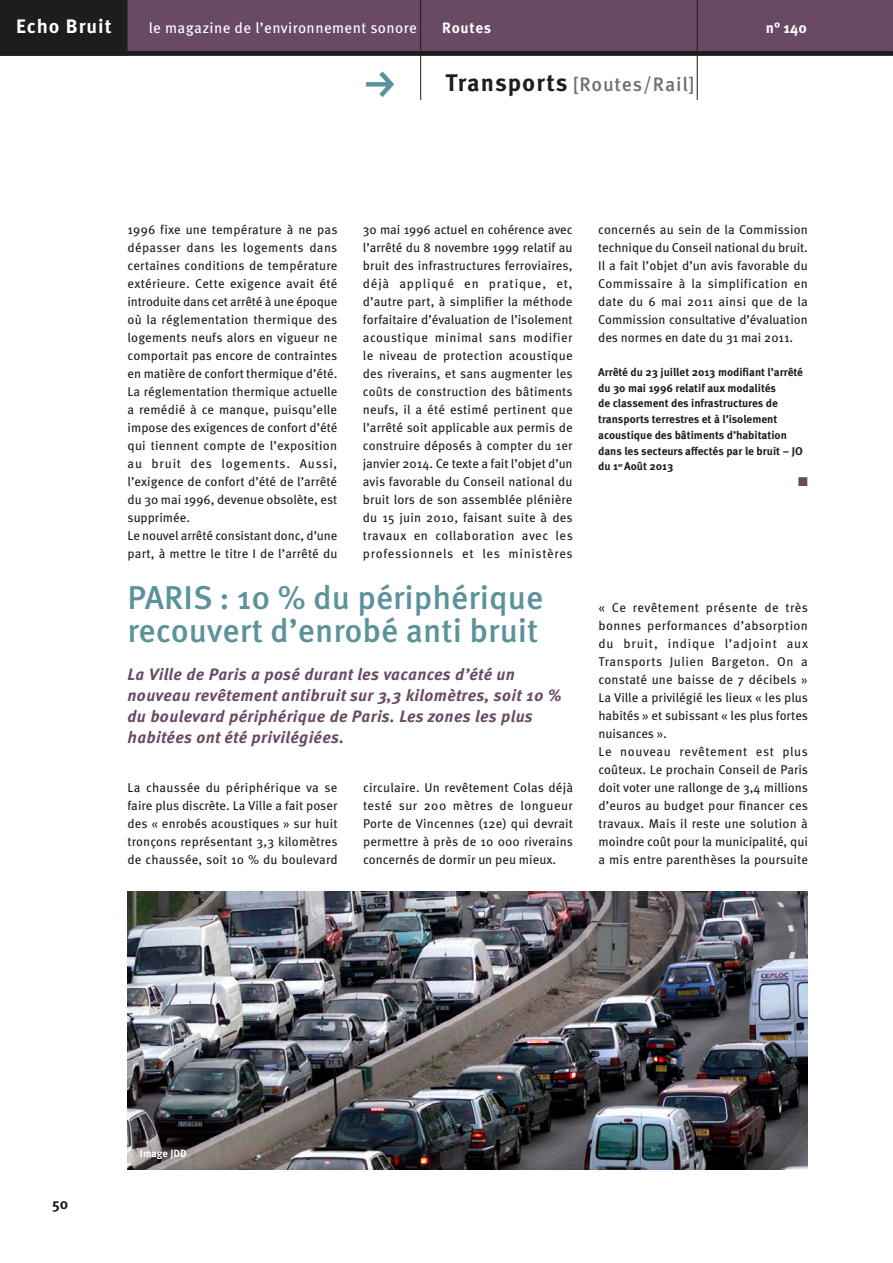
<style>
.page{position:relative;width:893px;height:1263px;background:#fff}
.page>*{position:absolute;margin:0;border:0;box-sizing:border-box;transform-origin:0 0}
.t1{font:45px "FF Dingbests";color:#5b929c}
.P01_titre_module{font:500 33px/33px "Meta OT";color:#5b929c}
.t2{font:500 19.5px "Meta OT";letter-spacing:.04em;color:#70706f}
.t3{font:700 19.5px "Meta OT";letter-spacing:.05em;color:#fff}
.P02_intro{font:italic 700 16.5px/21px "Meta OT";letter-spacing:.02em;color:#694a64}
.t4{font:15px "Meta OT";letter-spacing:.025em;color:#fff}
.t5{font:700 15px "Meta OT";letter-spacing:.04em;color:#fff}
.t6{font:700 15px "Meta OT";color:#1d1d1b}
.P03_texte_méta{font:12.75px/18px "Meta OT";color:#1d1d1b;text-align:justify}
.P10_Contacts{font:12.75px "Zapf Dingbats ITC";color:#694a64}
.P10_Contacts-2{font:700 11.25px/15.8px "Meta OT";color:#1d1d1b}
.P08_légende_photo{font:700 10.5px "Meta OT";color:#fff}
.s1{font-weight:700;font-size:24px;color:#1d1d1b}
</style>
<div class="page">
<div style="left:0;top:0;width:893px;height:56px;background:#694a64"></div>
<div style="left:0;top:0;width:128px;height:56px;background:#1d1d1b"></div>
<hr style="left:420px;top:0;width:1px;height:100px;background:#1d1d1b">
<hr style="left:697px;top:0;width:1px;height:100px;background:#1d1d1b">
<div style="left:0;top:51px;width:893px;height:5px;background:#1d1d1b"></div>
<img style="left:128px;top:892px;width:680px;height:277px">
<h3 class="t3" style="left:16px;top:14px;width:97px">Echo Bruit</h3>
<p class="t5" style="left:766px;top:18px;width:43px">n° 140</p>
<h1 class="t1" style="left:356px;top:101px;width:35px;rotate:-90deg">g</h1>
<p class="t4" style="left:149px;top:19px;width:270px">le magazine de l’environnement sonore</p>
<p class="t5" style="left:442px;top:18px;width:50px">Routes</p>
<h3 class="t2" style="left:445px;top:72px;width:251px"><span class="s1">Transports</span> [Routes/Rail]</h3>
<p class="P03_texte_méta" style="left:128px;top:221px;width:211px">1996 fixe une température à ne pas dépasser dans les logements dans certaines conditions de température extérieure. Cette exigence avait été introduite dans cet arrêté à une époque où la réglementation thermique des logements neufs alors en vigueur ne comportait pas encore de contraintes en matière de confort thermique d’été.<br>La réglementation thermique actuelle a remédié à ce manque, puisqu’elle impose des exigences de confort d’été qui tiennent compte de l’exposition au bruit des logements. Aussi, l’exigence de confort d’été de l’arrêté du 30 mai 1996, devenue obsolète, est supprimée.</p>
<p class="P03_texte_méta" style="left:128px;top:527px;width:211px">Le nouvel arrêté consistant donc, d’une part, à mettre le titre I de l’arrêté du</p>
<p class="P03_texte_méta" style="left:363px;top:221px;width:211px">30 mai 1996 actuel en cohérence avec l’arrêté du 8 novembre 1999 relatif au bruit des infrastructures ferroviaires, déjà appliqué en pratique, et, d’autre part, à simplifier la méthode forfaitaire d’évaluation de l’isolement acoustique minimal sans modifier le niveau de protection acoustique des riverains, et sans augmenter les coûts de construction des bâtiments neufs, il a été estimé pertinent que l’arrêté soit applicable aux permis de construire déposés à compter du 1er janvier 2014. Ce texte a fait l’objet d’un avis favorable du Conseil national du bruit lors de son assemblée plénière du 15 juin 2010, faisant suite à des travaux en collaboration avec les professionnels et les ministères</p>
<p class="P03_texte_méta" style="left:598px;top:221px;width:211px">concernés au sein de la Commission technique du Conseil national du bruit.<br>Il a fait l’objet d’un avis favorable du Commissaire à la simplification en date du 6 mai 2011 ainsi que de la Commission consultative d’évaluation des normes en date du 31 mai 2011.</p>
<p class="P10_Contacts-2" style="left:598px;top:364px;width:206px">Arrêté du 23 juillet 2013 modifiant l’arrêté du 30 mai 1996 relatif aux modalités<br>de classement des infrastructures de transports terrestres et à l’isolement acoustique des bâtiments d’habitation dans les secteurs affectés par le bruit – JO du 1<sup>er</sup> Août 2013</p>
<p class="P10_Contacts" style="left:798px;top:476px;width:11px">■</p>
<p class="P01_titre_module" style="left:128px;top:581px;width:417px">PARIS : 10 % du périphérique recouvert d’enrobé anti bruit</p>
<p class="P02_intro" style="left:128px;top:664px;width:436px">La Ville de Paris a posé durant les vacances d’été un nouveau revêtement antibruit sur 3,3 kilomètres, soit 10 % du boulevard périphérique de Paris. Les zones les plus habitées ont été privilégiées.</p>
<p class="P03_texte_méta" style="left:128px;top:779px;width:212px">La chaussée du périphérique va se faire plus discrète. La Ville a fait poser des « enrobés acoustiques » sur huit tronçons représentant 3,3 kilomètres de chaussée, soit 10 % du boulevard</p>
<p class="P03_texte_méta" style="left:363px;top:779px;width:212px">circulaire. Un revêtement Colas déjà testé sur 200 mètres de longueur Porte de Vincennes (12e) qui devrait permettre à près de 10 000 riverains concernés de dormir un peu mieux.</p>
<p class="P03_texte_méta" style="left:598px;top:599px;width:211px">« Ce revêtement présente de très bonnes performances d’absorption du bruit, indique l’adjoint aux Transports Julien Bargeton. On a constaté une baisse de 7 décibels » La Ville a privilégié les lieux « les plus habités » et subissant « les plus fortes nuisances ».</p>
<p class="P03_texte_méta" style="left:598px;top:743px;width:211px">Le nouveau revêtement est plus coûteux. Le prochain Conseil de Paris doit voter une rallonge de 3,4 millions d’euros au budget pour financer ces travaux. Mais il reste une solution à moindre coût pour la municipalité, qui a mis entre parenthèses la poursuite</p>
<p class="t6" style="left:52px;top:1194px;width:18px">50</p>
<p class="P08_légende_photo" style="left:140px;top:1147px;width:48px">Image JDD</p>
</div>
